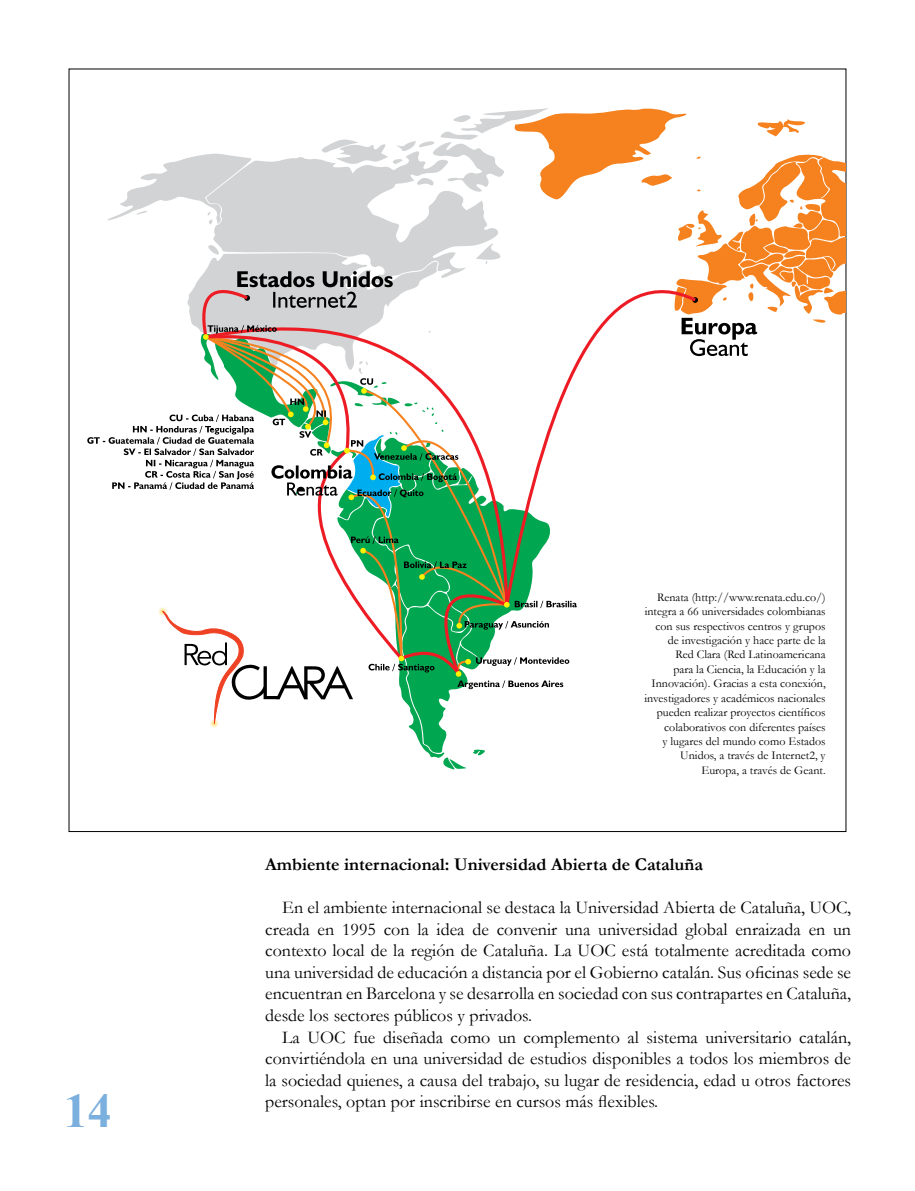
<style>
.page{position:relative;width:915px;height:1191px;background:#fff}
.page>*{position:absolute;margin:0;border:0;box-sizing:border-box;transform-origin:0 0}
.t1{font:700 48px "Times New Roman";color:#7aafde}
.t2{font:18px/21.6px "Garamond";color:#000;text-align:justify}
.t3{font:700 18px "Garamond";color:#000}
.t4{font:12px/14.4px "Garamond";color:#000;text-align:right}
</style>
<div class="page">
<svg style="left:87px;top:108px;width:758px;height:662px"></svg>
<h1 class="t1" style="left:64px;top:1078px;width:23px">14</h1>
<p class="t4" style="left:644px;top:589px;width:182px">Renata (http://www.renata.edu.co/) integra a 66 universidades colombianas con sus respectivos centros y grupos de investigación y hace parte de la<br>Red Clara (Red Latinoamericana<br>para la Ciencia, la Educación y la Innovación). Gracias a esta conexión, investigadores y académicos nacionales pueden realizar proyectos científicos colaborativos con diferentes países<br>y lugares del mundo como Estados Unidos, a través de Internet2, y Europa, a través de Geant.</p>
<p class="t3" style="left:265px;top:852px;width:439px">Ambiente internacional: Universidad Abierta de Cataluña</p>
<p class="t2" style="left:265px;top:896px;width:587px;text-indent:17px">En el ambiente internacional se destaca la Universidad Abierta de Cataluña, UOC, creada en 1 995 con la idea de convenir una universidad global enraizada en un contexto local de la región de Cataluña. La UOC está totalmente acreditada como una universidad de educación a distancia por el Gobierno catalán. Sus oficinas sede se encuentran en Barcelona y se desarrolla en sociedad con sus contrapartes en Cataluña, desde los sectores públicos y privados.</p>
<p class="t2" style="left:265px;top:1025px;width:587px;text-indent:17px">La UOC fue diseñada como un complemento al sistema universitario catalán, convirtiéndola en una universidad de estudios disponibles a todos los miembros de la sociedad quienes, a causa del trabajo, su lugar de residencia, edad u otros factores personales, optan por inscribirse en cursos más flexibles.</p>
</div>
